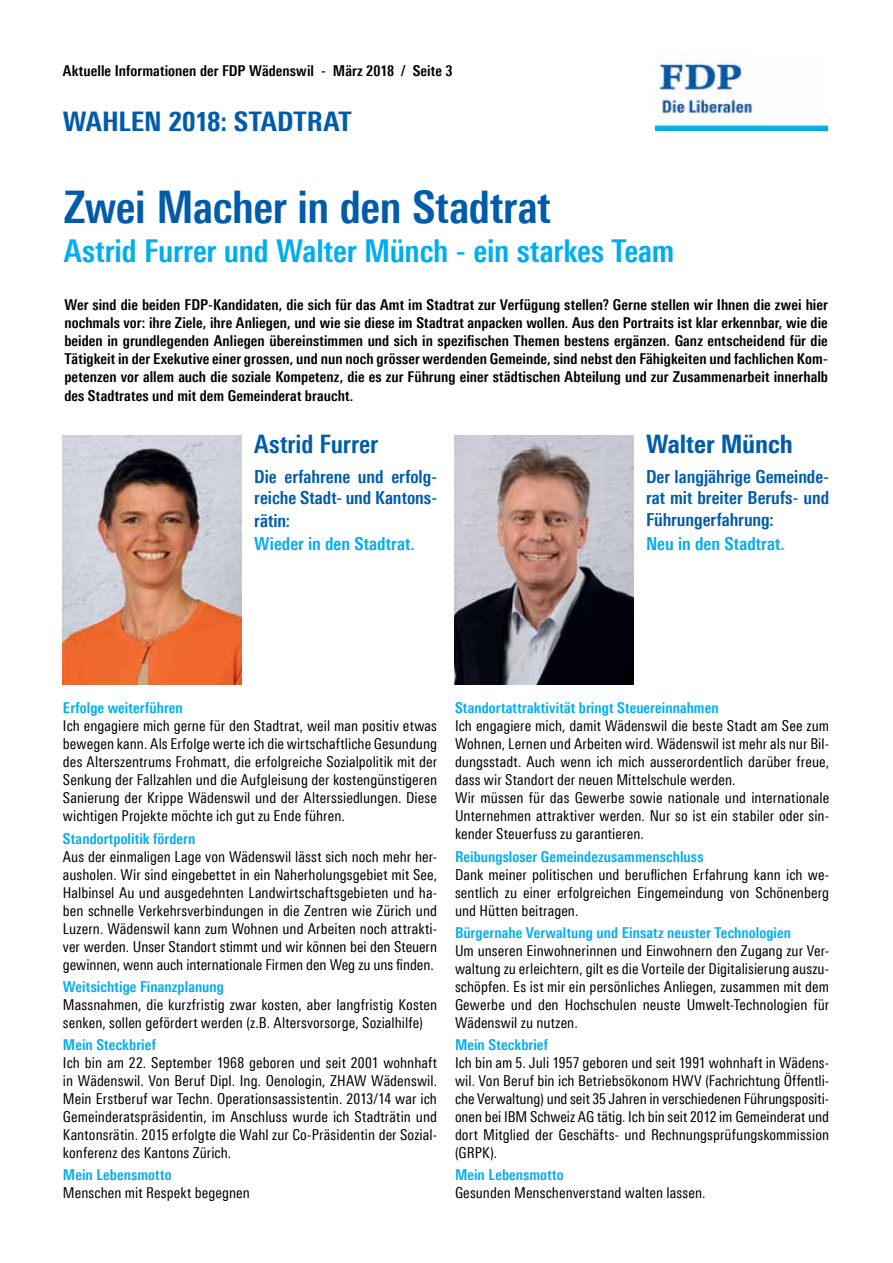
<style>
.page{position:relative;width:893px;height:1263px;background:#fff}
.page>*{position:absolute;margin:0;border:0;box-sizing:border-box;transform-origin:0 0}
.t1{font:700 45px "Linotype Univers 620 Cn";letter-spacing:-.01em;color:#005cab}
.t2{font:700 31.5px "Linotype Univers 620 Cn";letter-spacing:-.005em;color:#00aeef}
.t3{font:800 27px "Linotype Univers 720 Cn";color:#005cab}
.t4{font:700 25.5px "Linotype Univers 620 Cn";letter-spacing:.005em;color:#005cab}
.t5{font:800 25.5px "Linotype Univers 720 Cn";letter-spacing:-.005em;color:#005cab}
.t6{font:700 18px/21.3px "Linotype Univers 620 Cn";letter-spacing:-.005em;color:#005cab;text-align:justify}
.t7{font:700 18px "Linotype Univers 620 Cn";color:#00aeef}
.t8{font:15px/18px "Linotype Univers 420 Cn";letter-spacing:.005em;color:#000;text-align:justify}
.t9{font:700 15px/18px "Linotype Univers 620 Cn";letter-spacing:.005em;color:#000;text-align:justify}
.t10{font:700 15px "Linotype Univers 620 Cn";letter-spacing:.005em;color:#00aeef}
</style>
<div class="page">
<img style="left:656px;top:52px;width:171px;height:79px">
<img style="left:455px;top:435px;width:178px;height:250px">
<img style="left:63px;top:435px;width:178px;height:250px">
<p class="t9" style="left:63px;top:61px;width:391px">Aktuelle Informationen der FDP Wädenswil - März 2018 / Seite 3</p>
<h3 class="t3" style="left:63px;top:105px;width:290px">WAHLEN 2018: STADTRAT</h3>
<h1 class="t1" style="left:64px;top:180px;width:488px">Zwei Macher in den Stadtrat</h1>
<h2 class="t2" style="left:64px;top:232px;width:612px">Astrid Furrer und Walter Münch - ein starkes Team</h2>
<p class="t9" style="left:64px;top:295px;width:765px">Wer sind die beiden FDP-Kandidaten, die sich für das Amt im Stadtrat zur Verfügung stellen? Gerne stellen wir Ihnen die zwei hier nochmals vor: ihre Ziele, ihre Anliegen, und wie sie diese im Stadtrat anpacken wollen. Aus den Portraits ist klar erkennbar, wie die beiden in grundlegenden Anliegen übereinstimmen und sich in spezifischen Themen bestens ergänzen. Ganz entscheidend für die Tätigkeit in der Exekutive einer grossen, und nun noch grösser werdenden Gemeinde, sind nebst den Fähigkeiten und fachlichen Kom&shy;petenzen vor allem auch die soziale Kompetenz, die es zur Führung einer städtischen Abteilung und zur Zusammenarbeit innerhalb</p>
<p class="t9" style="left:64px;top:387px;width:290px">des Stadtrates und mit dem Gemeinderat braucht.</p>
<h3 class="t5" style="left:646px;top:429px;width:148px">Walter Münch</h3>
<p class="t6" style="left:646px;top:466px;width:185px">Der langjährige Gemeinde&shy;rat mit breiter Berufs- und Führungerfahrung:</p>
<p class="t7" style="left:646px;top:533px;width:140px">Neu in den Stadtrat.</p>
<h3 class="t4" style="left:254px;top:429px;width:125px">Astrid Furrer</h3>
<p class="t6" style="left:254px;top:466px;width:184px;line-height:21.8px">Die erfahrene und erfolg&shy;reiche Stadt- und Kantons&shy;rätin:</p>
<p class="t7" style="left:254px;top:533px;width:162px">Wieder in den Stadtrat.</p>
<p class="t10" style="left:63px;top:699px;width:121px">Erfolge weiterführen</p>
<p class="t8" style="left:63px;top:717px;width:376px">Ich engagiere mich gerne für den Stadtrat, weil man positiv etwas bewegen kann. Als Erfolge werte ich die wirtschaftliche Gesundung des Alterszentrums Frohmatt, die erfolgreiche Sozialpolitik mit der Senkung der Fallzahlen und die Aufgleisung der kostengünstigeren Sanierung der Krippe Wädenswil und der Alterssiedlungen. Diese wichtigen Projekte möchte ich gut zu Ende führen.</p>
<p class="t10" style="left:63px;top:829px;width:134px">Standortpolitik fördern</p>
<p class="t8" style="left:63px;top:847px;width:376px">Aus der einmaligen Lage von Wädenswil lässt sich noch mehr her&shy;ausholen. Wir sind eingebettet in ein Naherholungsgebiet mit See, Halbinsel Au und ausgedehnten Landwirtschaftsgebieten und ha&shy;ben schnelle Verkehrsverbindungen in die Zentren wie Zürich und Luzern. Wädenswil kann zum Wohnen und Arbeiten noch attrakti&shy;ver werden. Unser Standort stimmt und wir können bei den Steuern gewinnen, wenn auch internationale Firmen den Weg zu uns finden.</p>
<p class="t10" style="left:63px;top:977px;width:163px">Weitsichtige Finanzplanung</p>
<p class="t8" style="left:63px;top:995px;width:376px">Massnahmen, die kurzfristig zwar kosten, aber langfristig Kosten senken, sollen gefördert werden (z.B. Altersvorsorge, Sozialhilfe)</p>
<p class="t10" style="left:63px;top:1036px;width:94px">Mein Steckbrief</p>
<p class="t8" style="left:63px;top:1053px;width:376px">Ich bin am 22. September 1968 geboren und seit 2001 wohnhaft in Wädenswil. Von Beruf Dipl. Ing. Oenologin, ZHAW Wädenswil.<br>Mein Erstberuf war Techn. Operationsassistentin. 2013/14 war ich Gemeinderatspräsidentin, im Anschluss wurde ich Stadträtin und Kantonsrätin. 2015 erfolgte die Wahl zur Co-Präsidentin der Sozial&shy;konferenz des Kantons Zürich.</p>
<p class="t10" style="left:63px;top:1166px;width:110px">Mein Lebensmotto</p>
<p class="t8" style="left:63px;top:1184px;width:189px">Menschen mit Respekt begegnen</p>
<p class="t10" style="left:455px;top:699px;width:265px">Standortattraktivität bringt Steuereinnahmen</p>
<p class="t8" style="left:455px;top:717px;width:376px;text-align:left">Ich engagiere mich, damit Wädenswil die beste Stadt am See zum Wohnen, Lernen und Arbeiten wird. Wädenswil ist mehr als nur Bil&shy;dungsstadt. Auch wenn ich mich ausserordentlich darüber freue, dass wir Standort der neuen Mittelschule werden.<br>Wir müssen für das Gewerbe sowie nationale und internationale Unternehmen attraktiver werden. Nur so ist ein stabiler oder sin&shy;kender Steuerfuss zu garantieren.</p>
<p class="t10" style="left:455px;top:847px;width:250px">Reibungsloser Gemeindezusammenschluss</p>
<p class="t8" style="left:455px;top:865px;width:376px">Dank meiner politischen und beruflichen Erfahrung kann ich we&shy;sentlich zu einer erfolgreichen Eingemeindung von Schönenberg und Hütten beitragen.</p>
<p class="t10" style="left:455px;top:923px;width:338px">Bürgernahe Verwaltung und Einsatz neuster Technologien</p>
<p class="t8" style="left:455px;top:941px;width:376px">Um unseren Einwohnerinnen und Einwohnern den Zugang zur Ver&shy;waltung zu erleichtern, gilt es die Vorteile der Digitalisierung auszu&shy;schöpfen. Es ist mir ein persönliches Anliegen, zusammen mit dem Gewerbe und den Hochschulen neuste Umwelt-Technologien für Wädenswil zu nutzen.</p>
<p class="t10" style="left:455px;top:1036px;width:94px">Mein Steckbrief</p>
<p class="t8" style="left:455px;top:1053px;width:376px">Ich bin am 5. Juli 1957 geboren und seit 1991 wohnhaft in Wädens&shy;wil. Von Beruf bin ich Betriebsökonom HWV (Fachrichtung Öffentli&shy;che Verwaltung) und seit 35 Jahren in verschiedenen Führungspositi&shy;onen bei IBM Schweiz AG tätig. Ich bin seit 2012 im Gemeinderat und dort Mitglied der Geschäfts- und Rechnungsprüfungskommission (GRPK).</p>
<p class="t10" style="left:455px;top:1166px;width:110px">Mein Lebensmotto</p>
<p class="t8" style="left:455px;top:1184px;width:252px">Gesunden Menschenverstand walten lassen.</p>
</div>
